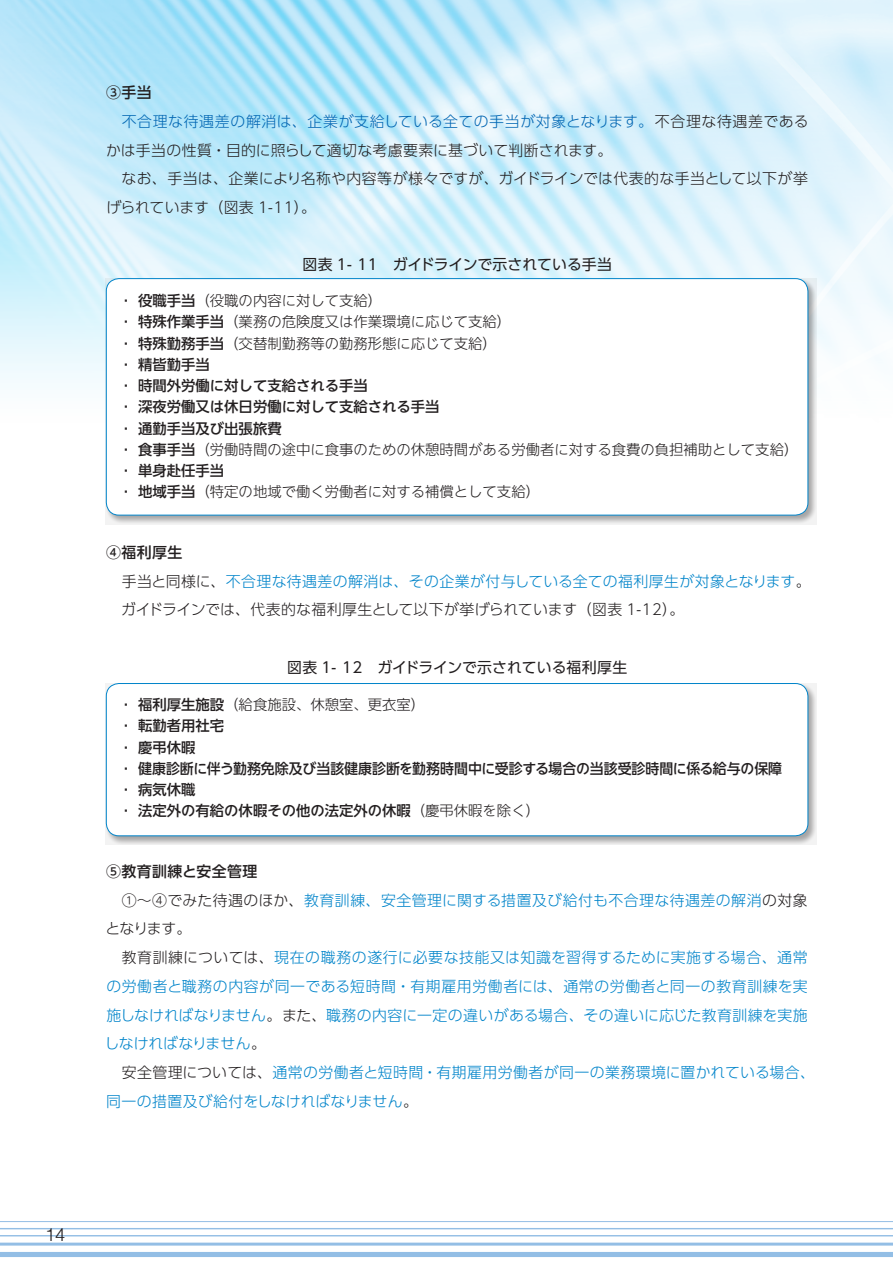
<style>
.page{position:relative;width:893px;height:1263px;background:#fff}
.page>*{position:absolute;margin:0;border:0;box-sizing:border-box;transform-origin:0 0}
.t1{font:300 18px "Helvetica";color:#231f20}
.t2{font:300 14.85px "UD Shin Go Pr 6 N";letter-spacing:.03em;color:#0084ca}
.t3{font:300 14.85px/28.7px "UD Shin Go Pr 6 N";letter-spacing:.01em;color:#231f20}
.t4{font:300 14.85px "UD Shin Go Pr 6 N";letter-spacing:.04em;color:#0166b3}
.t5{font:14.85px "UD Shin Go Pr 6 N";color:#231f20}
.t6{font:300 14.85px "UD Shin Go Pr 6 N";letter-spacing:.01em;color:#0084ca}
.t7{font:300 14.85px "UD Shin Go Pr 6 N";letter-spacing:-.01em;color:#231f20}
.t8{font:500 14.85px "UD Shin Go Pr 6 N";letter-spacing:.03em;color:#231f20}
.t9{font:300 14.85px "UD Shin Go Pr 6 N";letter-spacing:-.005em;color:#0084ca}
.t10{font:300 14.4px/21.3px "UD Shin Go NT Pr 6 N";color:#231f20}
.t11{font:500 14.4px/21.3px "UD Shin Go NT Pr 6 N";color:#231f20}
.s1{color:#231f20}
.s2{font-weight:500}
.s3{color:#0084ca}
.s4{font-weight:300}
</style>
<div class="page">
<img style="left:0;top:0;width:893px;height:1246px">
<hr style="left:0;top:1228px;width:893px;height:1px;background:#93bee5">
<hr style="left:0;top:1235px;width:893px;height:1px;background:#93bee5">
<hr style="left:0;top:1242px;width:893px;height:3px;background:#93bee5">
<hr style="left:0;top:1221px;width:893px;height:1px;background:#93bee5">
<div style="left:0;top:1252px;width:893px;height:5px;background:#93bee5"></div>
<svg style="left:106px;top:278px;width:711px;height:246px;background:#bec7cc"></svg>
<div style="left:106px;top:279px;width:702px;height:236px;background:#fff;border-radius:13px"></div>
<div style="left:106px;top:278px;width:702px;height:237px;border:1px solid #0084ca;border-radius:13px"></div>
<svg style="left:106px;top:683px;width:711px;height:162px;background:#c3c7ca"></svg>
<div style="left:106px;top:683px;width:702px;height:153px;background:#fff;border-radius:13px"></div>
<div style="left:106px;top:683px;width:702px;height:153px;border:1px solid #0084ca;border-radius:13px"></div>
<p class="t8" style="left:106px;top:80px;width:47px">③手当</p>
<p class="t4" style="left:122px;top:109px;width:688px">不合理な待遇差の解消は、企業が支給している全ての手当が対象となります。<span class="s1">不合理な待遇差である</span></p>
<p class="t3" style="left:106px;top:135px;width:508px">かは手当の性質・目的に照らして適切な考慮要素に基づいて判断されます。</p>
<p class="t3" style="left:122px;top:164px;width:688px">なお、手当は、企業により名称や内容等が様々ですが、ガイドラインでは代表的な手当として以下が挙</p>
<p class="t7" style="left:106px;top:195px;width:211px">げられています（図表 1-11）。</p>
<p class="t5" style="left:302px;top:253px;width:311px">図表 1- 11 ガイドラインで示されている手当</p>
<p class="t10" style="left:138px;top:289px;width:662px"><span class="s2">役職手当</span>（役職の内容に対して支給）<br><span class="s2">特殊作業手当</span>（業務の危険度又は作業環境に応じて支給）<br><span class="s2">特殊勤務手当</span>（交替制勤務等の勤務形態に応じて支給）<br><span class="s2">精皆勤手当<br>時間外労働に対して支給される手当<br>深夜労働又は休日労働に対して支給される手当<br>通勤手当及び出張旅費<br>食事手当</span>（労働時間の途中に食事のための休憩時間がある労働者に対する食費の負担補助として支給）<span class="s2">単身赴任手当<br>地域手当</span>（特定の地域で働く労働者に対する補償として支給）</p>
<p class="t3" style="left:121px;top:537px;width:691px;text-indent:-15px"><span class="s2">④福利厚生<br></span>手当と同様に、<span class="s3">不合理な待遇差の解消は、その企業が付与している全ての福利厚生が対象となります</span>。ガイドラインでは、代表的な福利厚生として以下が挙げられています（図表 1-12）。</p>
<p class="t5" style="left:287px;top:655px;width:342px">図表 1- 12 ガイドラインで示されている福利厚生</p>
<p class="t11" style="left:138px;top:694px;width:645px">福利厚生施設<span class="s4">（給食施設、休憩室、更衣室）<br></span>転勤者用社宅<br>慶弔休暇<br>健康診断に伴う勤務免除及び当該健康診断を勤務時間中に受診する場合の当該受診時間に係る給与の保障病気休職<br>法定外の有給の休暇その他の法定外の休暇<span class="s4">（慶弔休暇を除く）</span></p>
<p class="t8" style="left:106px;top:859px;width:153px">⑤教育訓練と安全管理</p>
<p class="t2" style="left:122px;top:888px;width:688px"><span class="s1">①～④でみた待遇のほか、</span>教育訓練、安全管理に関する措置及び給付も不合理な待遇差の解消<span class="s1">の対象</span></p>
<p class="t3" style="left:105px;top:914px;width:87px">となります。</p>
<p class="t2" style="left:122px;top:945px;width:687px"><span class="s1">教育訓練については、</span>現在の職務の遂行に必要な技能又は知識を習得するために実施する場合、通常</p>
<p class="t2" style="left:106px;top:974px;width:703px">の労働者と職務の内容が同一である短時間・有期雇用労働者には、通常の労働者と同一の教育訓練を実</p>
<p class="t2" style="left:106px;top:1003px;width:703px">施しなければなりません<span class="s1">。また、</span>職務の内容に一定の違いがある場合、その違いに応じた教育訓練を実施</p>
<p class="t9" style="left:105px;top:1031px;width:163px">しなければなりません<span class="s1">。</span></p>
<p class="t2" style="left:122px;top:1060px;width:695px"><span class="s1">安全管理については、</span>通常の労働者と短時間・有期雇用労働者が同一の業務環境に置かれている場合、</p>
<p class="t6" style="left:106px;top:1089px;width:313px">同一の措置及び給付をしなければなりません<span class="s1">。</span></p>
<p class="t1" style="left:45px;top:1219px;width:22px">14</p>
</div>
